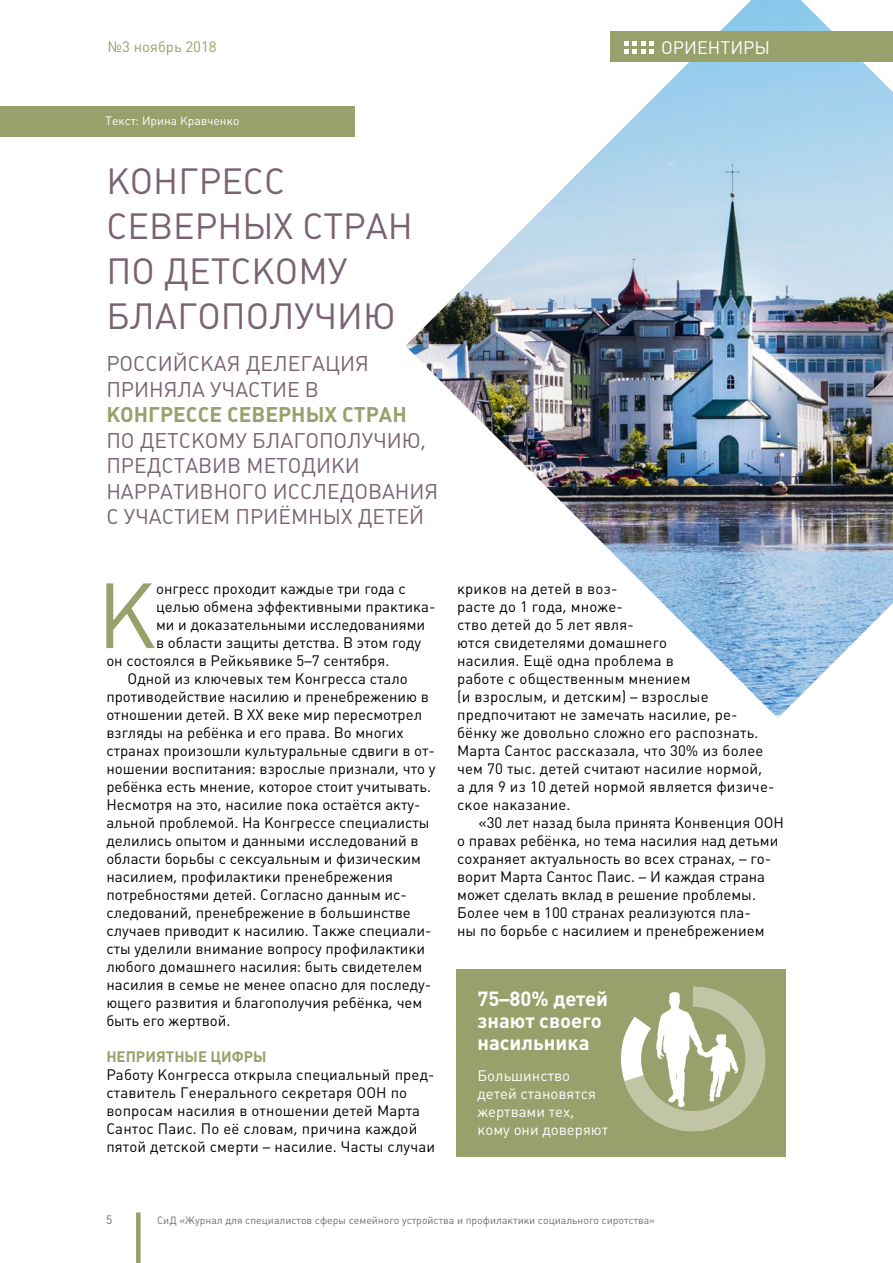
<style>
.page{position:relative;width:893px;height:1263px;background:#fff}
.page>*{position:absolute;margin:0;border:0;box-sizing:border-box;transform-origin:0 0}
.t1{font:90.9px "Plumb";color:#98a16c}
.t2{font:36px/45px "Plumb";letter-spacing:.05em;color:#7a6272}
.t3{font:21px "Plumb";letter-spacing:.1em;color:#7a6272}
.t4{font:700 21px "Plumb";color:#98a16c}
.t5{font:20.25px/21.9px "Plumb Bold C";color:#fff}
.t6{font:18px "Plumb";color:#fff}
.t7{font:15px/18px "Plumb";color:#000}
.t8{font:15px/18px "Plumb";color:#fff}
.t9{font:700 15px "Plumb";color:#98a16c}
.t10{font:15px "Plumb";color:#98a16c}
.t11{font:12px "Plumb";color:#fff}
.t12{font:12px "Plumb";color:#706f6f}
.t13{font:10.5px "Plumb";color:#706f6f}
</style>
<div class="page">
<div style="left:0;top:106px;width:355px;height:31px;background:#98a16c"></div>
<img style="left:405px;top:0;width:488px;height:715px">
<div style="left:456px;top:969px;width:329px;height:188px;background:#98a16c"></div>
<svg style="left:621px;top:1020px;width:144px;height:111px"></svg>
<img style="left:628px;top:986px;width:126px;height:123px">
<div style="left:611px;top:31px;width:282px;height:31px;background:#98a16c"></div>
<svg style="left:624px;top:41px;width:30px;height:13px"></svg>
<div style="left:136px;top:1212px;width:5px;height:51px;background:#98a16c"></div>
<p class="t10" style="left:108px;top:38px;width:110px">№3 ноябрь 2018</p>
<p class="t6" style="left:661px;top:37px;width:110px">Ориентиры</p>
<p class="t11" style="left:106px;top:114px;width:135px">Текст: Ирина Кравченко</p>
<h2 class="t2" style="left:106px;top:159px;width:46px">Конгресс<br>Северн</h2>
<h2 class="t2" style="left:242px;top:204px;width:165px">ых стран</h2>
<h2 class="t2" style="left:106px;top:249px;width:106px">по детском</h2>
<h2 class="t2" style="left:328px;top:249px;width:18px">у</h2>
<h2 class="t2" style="left:106px;top:294px;width:94px">благопо</h2>
<h2 class="t2" style="left:269px;top:294px;width:128px">лучи ю</h2>
<h3 class="t3" style="left:106px;top:352px;width:27px">Росси</h3>
<h3 class="t3" style="left:173px;top:352px;width:198px">йская делегация</h3>
<h3 class="t3" style="left:106px;top:377px;width:15px">прин</h3>
<h3 class="t3" style="left:164px;top:377px;width:98px">яла участие</h3>
<h3 class="t3" style="left:305px;top:377px;width:12px">в</h3>
<h3 class="t4" style="left:106px;top:403px;width:298px">Кон грессе северн ых стран</h3>
<h3 class="t3" style="left:106px;top:428px;width:62px">по детском</h3>
<h3 class="t3" style="left:235px;top:428px;width:72px">у благопо</h3>
<h3 class="t3" style="left:347px;top:428px;width:81px">лучи ю,</h3>
<h3 class="t3" style="left:106px;top:454px;width:14px">пре</h3>
<h3 class="t3" style="left:147px;top:454px;width:66px">дставив</h3>
<h3 class="t3" style="left:247px;top:454px;width:14px">мето</h3>
<h3 class="t3" style="left:301px;top:454px;width:29px">дики</h3>
<h3 class="t3" style="left:106px;top:479px;width:81px">нарративного</h3>
<h3 class="t3" style="left:273px;top:479px;width:14px">исс</h3>
<h3 class="t3" style="left:312px;top:479px;width:127px">ледовани я</h3>
<h3 class="t3" style="left:106px;top:505px;width:70px">с участием</h3>
<h3 class="t3" style="left:236px;top:505px;width:14px">при</h3>
<h3 class="t3" style="left:278px;top:505px;width:147px">ёмн ых детей</h3>
<h1 class="t1" style="left:97px;top:564px;width:61px">К</h1>
<p class="t7" style="left:156px;top:580px;width:251px">онгресс проходит каждые три года с</p>
<p class="t7" style="left:156px;top:598px;width:281px">целью обмена эффективными практика-</p>
<p class="t7" style="left:156px;top:616px;width:271px">ми и доказательными исследованиями</p>
<p class="t7" style="left:156px;top:634px;width:267px">в области защиты детства. В этом году</p>
<p class="t7" style="left:106px;top:652px;width:284px">он состоялся в Рейкьявике 5–7 сентября.</p>
<p class="t7" style="left:128px;top:670px;width:282px">Одной из ключевых тем Конгресса стало</p>
<p class="t7" style="left:106px;top:688px;width:324px">противодействие насилию и пренебрежению в</p>
<p class="t7" style="left:106px;top:706px;width:317px">отношении детей. В XX веке мир пересмотрел</p>
<p class="t7" style="left:106px;top:724px;width:299px">взгляды на ребёнка и его права. Во многих</p>
<p class="t7" style="left:106px;top:742px;width:330px">странах произошли культуральные сдвиги в от-</p>
<p class="t7" style="left:106px;top:760px;width:331px">ношении воспитания: взрослые признали, что у</p>
<p class="t7" style="left:106px;top:778px;width:326px">ребёнка есть мнение, которое стоит учитывать.</p>
<p class="t7" style="left:106px;top:796px;width:316px">Несмотря на это, насилие пока остаётся акту-</p>
<p class="t7" style="left:106px;top:814px;width:325px">альной проблемой. На Конгрессе специалисты</p>
<p class="t7" style="left:106px;top:832px;width:314px">делились опытом и данными исследований в</p>
<p class="t7" style="left:106px;top:850px;width:316px">области борьбы с сексуальным и физическим</p>
<p class="t7" style="left:106px;top:868px;width:288px">насилием, профилактики пренебрежения</p>
<p class="t7" style="left:106px;top:886px;width:302px">потребностями детей. Согласно данным ис-</p>
<p class="t7" style="left:106px;top:904px;width:306px">следований, пренебрежение в большинстве</p>
<p class="t7" style="left:106px;top:922px;width:327px">случаев приводит к насилию. Также специали-</p>
<p class="t7" style="left:106px;top:940px;width:320px">сты уделили внимание вопросу профилактики</p>
<p class="t7" style="left:106px;top:958px;width:317px">любого домашнего насилия: быть свидетелем</p>
<p class="t7" style="left:106px;top:976px;width:326px">насилия в семье не менее опасно для последу-</p>
<p class="t7" style="left:106px;top:994px;width:317px">ющего развития и благополучия ребёнка, чем</p>
<p class="t7" style="left:106px;top:1012px;width:126px">быть его жертвой.</p>
<p class="t9" style="left:106px;top:1048px;width:162px">Неприятн ые цифры</p>
<p class="t7" style="left:106px;top:1066px;width:330px">Работу Конгресса открыла специальный пред&shy;ставитель Генерального секретаря ООН по вопросам насилия в отношении детей Марта Сантос Паис. По её словам, причина каждой пятой детской смерти – насилие. Часты случаи</p>
<p class="t7" style="left:457px;top:580px;width:319px">криков на детей в воз-<br>расте до 1 года, множе-<br>ство детей до 5 лет явля-<br>ются свидетелями домашнего<br>насилия. Ещё одна проблема в<br>работе с общественным мнением<br>(и взрослым, и детским) – взрослые предпочитают не замечать насилие, ре&shy;бёнку же довольно сложно его распознать.<br>Марта Сантос рассказала, что 30% из более чем 70 тыс. детей считают насилие нормой,<br>а для 9 из 10 детей нормой является физиче&shy;ское наказание.</p>
<p class="t7" style="left:457px;top:814px;width:328px;text-indent:21px">«30 лет назад была принята Конвенция ООН о правах ребёнка, но тема насилия над детьми сохраняет актуальность во всех странах, – го&shy;ворит Марта Сантос Паис. – И каждая страна может сделать вклад в решение проблемы.<br>Более чем в 100 странах реализуются пла-<br>ны по борьбе с насилием и пренебрежением</p>
<h3 class="t5" style="left:477px;top:988px;width:132px">75–80% детей знают своего насильника</h3>
<p class="t8" style="left:477px;top:1066px;width:132px">Большинство детей становятся жертвами тех, кому они доверяют</p>
<p class="t12" style="left:106px;top:1213px;width:8px">5</p>
<p class="t13" style="left:157px;top:1214px;width:499px">СиД «Журнал для специалистов сферы семейного устройства и профилактики социального сиротства»</p>
</div>
